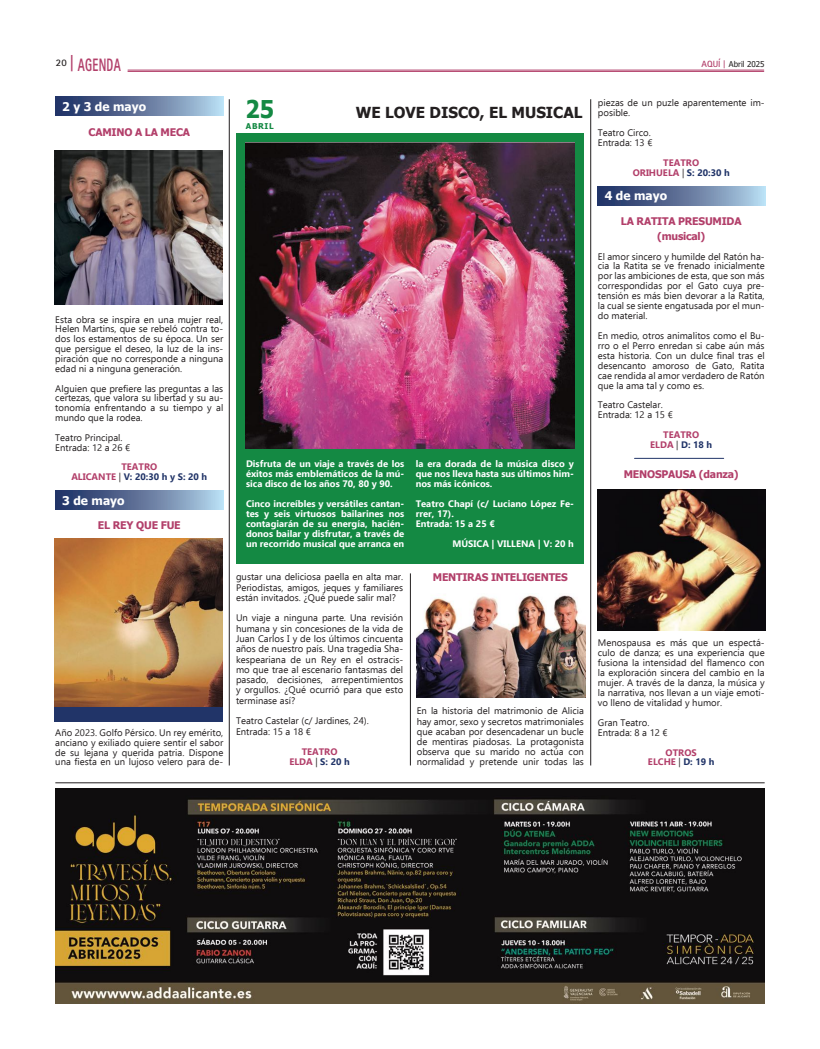
<style>
.page{position:relative;width:820px;height:1049px;background:#fff}
.page>*{position:absolute;margin:0;border:0;box-sizing:border-box;transform-origin:0 0}
.t1{font:700 24.5px "Tahoma";color:#148943;scale:.91 1}
.t2{font:800 18px "Rotis Sans Serif Std";letter-spacing:.02em;color:#b23f6a;scale:.64 1}
.t3{font:700 15.2px "Tahoma";color:#231f20}
.t4{font:700 12px "Tahoma";color:#fff}
.t5{font:700 10.5px/14.5px "Tahoma";letter-spacing:-.02em;color:#b23f6a;text-align:center}
.t6{font:700 10px "Rotis Sans Serif Std";color:#231f20}
.t7{font:9.5px/9.9px "Ebrima";color:#231f20;text-align:justify}
.t8{font:700 9.4px/10px "Ebrima";color:#fff;text-align:justify}
.t9{font:700 9.4px/9.9px "Ebrima";color:#b23f6a;text-align:center}
.t10{font:8px "Tahoma";color:#231f20}
.t11{font:700 8px "Tahoma";letter-spacing:.08em;color:#148943}
.s1{font-weight:800;font-size:18.2px;color:#b23f6a}
.s2{font-family:"Rotis Sans Serif Std";font-weight:700;font-size:9px;color:#b23f6a}
.s3{font-family:"Rotis Serif Std";font-weight:700;font-size:9.2px;color:#b23f6a}
.s4{font-weight:400;font-size:9.5px;color:#231f20}
.s5{color:#213468}
</style>
<div class="page">
<hr style="left:55px;top:782px;width:709px;height:1px;background:#231f20">
<img style="left:55px;top:788px;width:709px;height:215px">
<div style="left:236px;top:133px;width:347px;height:430px;background:#148943"></div>
<img style="left:245px;top:142px;width:329px;height:306px">
<svg style="left:55px;top:97px;width:168px;height:19px;background:#647aa0"></svg>
<svg style="left:55px;top:490px;width:168px;height:20px;background:#647aa0"></svg>
<svg style="left:597px;top:186px;width:168px;height:19px;background:#647aa0"></svg>
<hr style="left:229px;top:99px;width:1px;height:666px;background:#231f20">
<hr style="left:410px;top:573px;width:1px;height:192px;background:#231f20">
<hr style="left:590px;top:99px;width:1px;height:666px;background:#231f20">
<hr style="left:128px;top:70px;width:635px;height:1px;background:#b23f6a">
<hr style="left:128px;top:71px;width:635px;height:1px;background:#b23f6a">
<img style="left:54px;top:150px;width:168px;height:155px">
<div style="left:54px;top:539px;width:168px;height:182px;background:#213468"></div>
<img style="left:54px;top:539px;width:168px;height:167px">
<img style="left:416px;top:595px;width:168px;height:103px">
<img style="left:597px;top:489px;width:168px;height:142px">
<hr style="left:634px;top:458px;width:89px;height:1px;background:#213468">
<p class="t6" style="left:56px;top:56px;width:19px">20 <span class="s1">|</span></p>
<p class="t10" style="left:701px;top:59px;width:65px"><span class="s2">AQUÍ</span> <span class="s3">|</span> Abril 2025</p>
<h2 class="t2" style="left:78px;top:54px;width:68px">AGENDA</h2>
<p class="t4" style="left:62px;top:98px;width:85px">2 y 3 de mayo</p>
<p class="t5" style="left:89px;top:125px;width:103px">CAMINO A LA MECA</p>
<h1 class="t1" style="left:245px;top:92px;width:33px">25</h1>
<p class="t11" style="left:246px;top:120px;width:29px">ABRIL</p>
<h3 class="t3" style="left:355px;top:102px;width:228px">WE LOVE DISCO, EL MUSICAL</h3>
<p class="t7" style="left:55px;top:314px;width:169px">Esta obra se inspira en una mujer real, Helen Martins, que se rebeló contra to&shy;dos los estamentos de su época. Un ser que persigue el deseo, la luz de la ins&shy;piración que no corresponde a ninguna edad ni a ninguna generación.</p>
<p class="t7" style="left:55px;top:383px;width:169px">Alguien que prefiere las preguntas a las certezas, que valora su libertad y su au&shy;tonomía enfrentando a su tiempo y al mundo que la rodea.</p>
<p class="t7" style="left:55px;top:432px;width:76px">Teatro Principal.<br>Entrada: 12 a 26 €</p>
<p class="t9" style="left:71px;top:461px;width:137px">TEATRO<br>ALICANTE <span class="s4">|</span> <span class="s5">V: 20:30 h y S: 20 h</span></p>
<p class="t4" style="left:62px;top:492px;width:64px">3 de mayo</p>
<p class="t5" style="left:98px;top:519px;width:84px">EL REY QUE FUE</p>
<p class="t7" style="left:55px;top:727px;width:169px">Año 2023. Golfo Pérsico. Un rey emérito, anciano y exiliado quiere sentir el sabor de su lejana y querida patria. Dispone una fiesta en un lujoso velero para de-</p>
<p class="t8" style="left:246px;top:458px;width:160px">Disfruta de un viaje a través de los éxitos más emblemáticos de la mú&shy;sica disco de los años 70, 80 y 90.</p>
<p class="t8" style="left:246px;top:498px;width:160px">Cinco increíbles y versátiles cantan&shy;tes y seis virtuosos bailarines nos contagiarán de su energía, hacién&shy;donos bailar y disfrutar, a través de un recorrido musical que arranca en</p>
<p class="t7" style="left:236px;top:571px;width:169px;line-height:10.3px">gustar una deliciosa paella en alta mar.<br>Periodistas, amigos, jeques y familiares están invitados. ¿Qué puede salir mal?</p>
<p class="t7" style="left:236px;top:613px;width:169px;line-height:10.3px">Un viaje a ninguna parte. Una revisión humana y sin concesiones de la vida de Juan Carlos I y de los últimos cincuenta años de nuestro país. Una tragedia Sha&shy;kespeariana de un Rey en el ostracis&shy;mo que trae al escenario fantasmas del pasado, decisiones, arrepentimientos y orgullos. ¿Qué ocurrió para que esto terminase así?</p>
<p class="t7" style="left:236px;top:715px;width:134px;line-height:10.3px">Teatro Castelar (c/ Jardines, 24).<br>Entrada: 15 a 18 €</p>
<p class="t9" style="left:289px;top:746px;width:62px;line-height:10.3px">TEATRO<br>ELDA <span class="s4">|</span> <span class="s5">S: 20 h</span></p>
<p class="t8" style="left:415px;top:458px;width:160px">la era dorada de la música disco y que nos lleva hasta sus últimos him&shy;nos más icónicos.</p>
<p class="t8" style="left:415px;top:498px;width:160px;text-align:left">Teatro Chapí (c/ Luciano López Fe&shy;rrer, 17).<br>Entrada: 15 a 25 €</p>
<p class="t8" style="left:452px;top:538px;width:123px">MÚSICA | VILLENA | V: 20 h</p>
<p class="t5" style="left:432px;top:571px;width:136px">MENTIRAS INTELIGENTES</p>
<p class="t7" style="left:416px;top:705px;width:169px;line-height:10.2px">En la historia del matrimonio de Alicia hay amor, sexo y secretos matrimoniales que acaban por desencadenar un bucle de mentiras piadosas. La protagonista observa que su marido no actúa con normalidad y pretende unir todas las</p>
<p class="t7" style="left:597px;top:97px;width:168px">piezas de un puzle aparentemente im&shy;posible.</p>
<p class="t7" style="left:597px;top:127px;width:56px">Teatro Circo.<br>Entrada: 13 €</p>
<p class="t9" style="left:632px;top:157px;width:98px">TEATRO<br>ORIHUELA <span class="s4">|</span> <span class="s5">S: 20:30 h</span></p>
<p class="t4" style="left:604px;top:188px;width:64px">4 de mayo</p>
<p class="t5" style="left:620px;top:215px;width:122px">LA RATITA PRESUMIDA (musical)</p>
<p class="t7" style="left:597px;top:251px;width:168px">El amor sincero y humilde del Ratón ha&shy;cia la Ratita se ve frenado inicialmente por las ambiciones de esta, que son más correspondidas por el Gato cuya pre&shy;tensión es más bien devorar a la Ratita, la cual se siente engatusada por el mun&shy;do material.</p>
<p class="t7" style="left:597px;top:330px;width:168px">En medio, otros animalitos como el Bu&shy;rro o el Perro enredan si cabe aún más esta historia. Con un dulce final tras el desencanto amoroso de Gato, Ratita cae rendida al amor verdadero de Ratón que la ama tal y como es.</p>
<p class="t7" style="left:597px;top:400px;width:76px">Teatro Castelar.<br>Entrada: 12 a 15 €</p>
<p class="t9" style="left:650px;top:429px;width:63px">TEATRO<br>ELDA <span class="s4">|</span> <span class="s5">D: 18 h</span></p>
<p class="t5" style="left:623px;top:467px;width:116px">MENOSPAUSA (danza)</p>
<p class="t7" style="left:597px;top:638px;width:168px">Menospausa es más que un espectá&shy;culo de danza; es una experiencia que fusiona la intensidad del flamenco con la exploración sincera del cambio en la mujer. A través de la danza, la música y la narrativa, nos llevan a un viaje emoti&shy;vo lleno de vitalidad y humor.</p>
<p class="t7" style="left:597px;top:717px;width:71px">Gran Teatro.<br>Entrada: 8 a 12 €</p>
<p class="t9" style="left:647px;top:747px;width:68px">OTROS<br>ELCHE <span class="s4">|</span> <span class="s5">D: 19 h</span></p>
</div>
